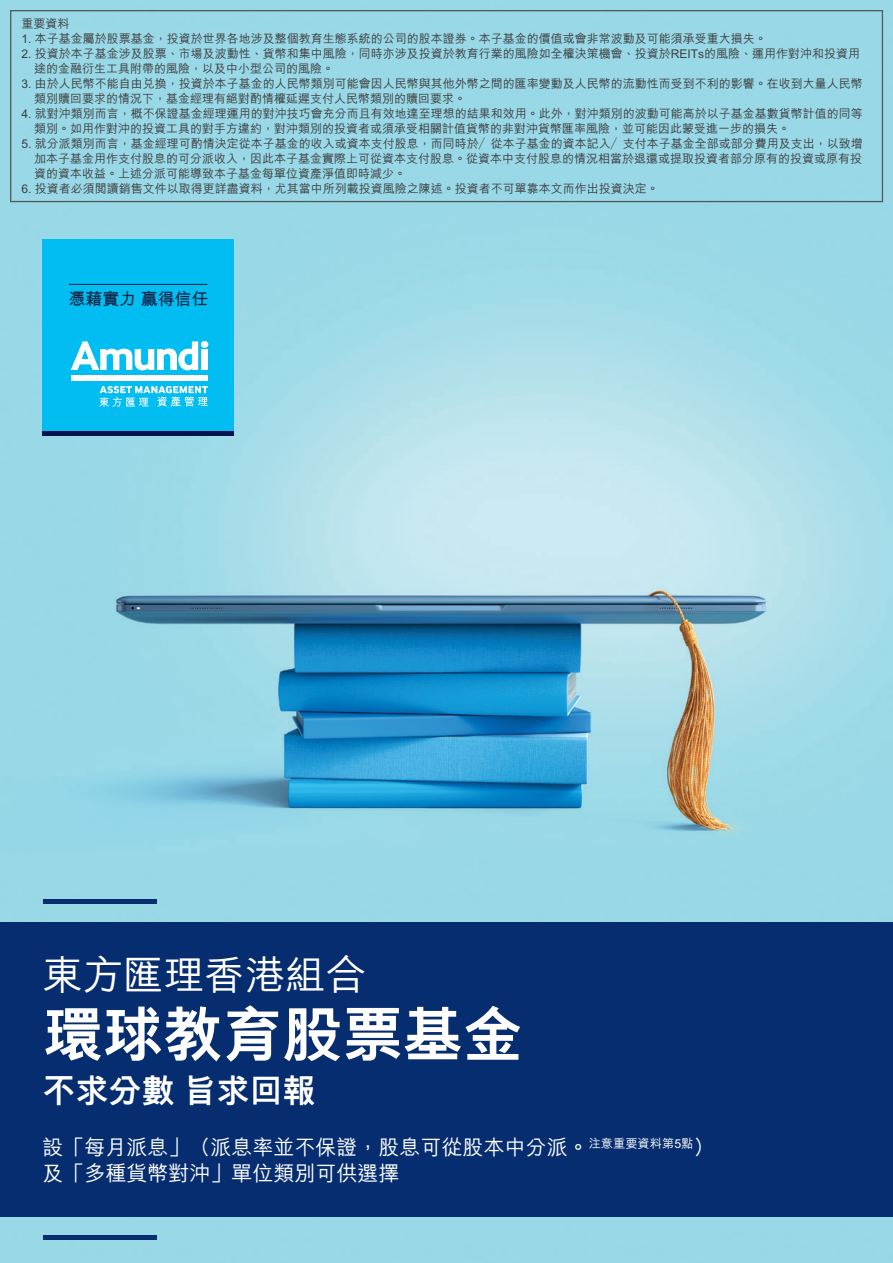
<style>
.page{position:relative;width:893px;height:1263px;background:#fff}
.page>*{position:absolute;margin:0;border:0;box-sizing:border-box;transform-origin:0 0}
.t1{font:800 60px "M Hei H Kfor HSBC";color:#fff}
.t2{font:500 40.5px "M Hei H Kfor HSBC";color:#fff}
.t3{font:800 33px "M Hei H Kfor HSBC";color:#fff}
.t4{font:500 21px/25.5px "M Hei H Kfor HSBC";color:#fff}
.t5{font:700 16.95px "M Hei H Kfor HSBC";color:#102041}
.t6{font:500 12px/15px "M Hei H Kfor HSBC";color:#3e3e3f}
</style>
<div class="page">
<img style="left:0;top:0;width:893px;height:1263px">
<div style="left:0;top:922px;width:893px;height:295px;background:#052d6f"></div>
<div style="left:10px;top:10px;width:873px;height:192px;border:1px solid #57585a"></div>
<hr style="left:43px;top:431px;width:191px;height:4px;background:#00134d">
<div style="left:43px;top:899px;width:114px;height:5px;background:#052d6f"></div>
<div style="left:43px;top:1235px;width:114px;height:5px;background:#052d6f"></div>
<div style="left:43px;top:239px;width:191px;height:192px;background:#01bdf2"></div>
<hr style="left:69px;top:284px;width:138px;height:1px;background:#102041">
<div style="left:71px;top:375px;width:137px;height:6px;background:#fff"></div>
<svg style="left:71px;top:341px;width:127px;height:29px"></svg>
<div style="left:201px;top:341px;width:7px;height:7px;background:#fff;border-radius:50%"></div>
<div style="left:201px;top:349px;width:7px;height:21px;background:#fff"></div>
<svg style="left:99px;top:386px;width:109px;height:21px"></svg>
<p class="t6" style="left:21px;top:15px;width:49px">重要資料</p>
<p class="t6" style="left:21px;top:30px;width:747px">1. 本子基金屬於股票基金，投資於世界各地涉及整個教育生態系統的公司的股本證券。本子基金的價值或會非常波動及可能須承受重大損失。</p>
<p class="t6" style="left:34px;top:45px;width:827px;text-indent:-13px">2. 投資於本子基金涉及股票、市場及波動性、貨幣和集中風險，同時亦涉及投資於教育行業的風險如全權決策機會、投資於REITs的風險、運用作對沖和投資用途的金融衍生工具附帶的風險，以及中小型公司的風險。</p>
<p class="t6" style="left:34px;top:75px;width:830px;text-indent:-13px">3. 由於人民幣不能自由兌換，投資於本子基金的人民幣類別可能會因人民幣與其他外幣之間的匯率變動及人民幣的流動性而受到不利的影響。在收到大量人民幣類別贖回要求的情況下，基金經理有絕對酌情權延遲支付人民幣類別的贖回要求。</p>
<p class="t6" style="left:34px;top:105px;width:830px;text-indent:-13px">4. 就對沖類別而言，概不保證基金經理運用的對沖技巧會充分而且有效地達至理想的結果和效用。此外，對沖類別的波動可能高於以子基金基數貨幣計值的同等類別。如用作對沖的投資工具的對手方違約，對沖類別的投資者或須承受相關計值貨幣的非對沖貨幣匯率風險，並可能因此蒙受進一步的損失。</p>
<p class="t6" style="left:34px;top:135px;width:830px;text-align:justify;text-indent:-13px">5. 就分派類別而言，基金經理可酌情決定從本子基金的收入或資本支付股息，而同時於／從本子基金的資本記入／支付本子基金全部或部分費用及支出，以致增加本子基金用作支付股息的可分派收入，因此本子基金實際上可從資本支付股息。從資本中支付股息的情況相當於退還或提取投資者部分原有的投資或原有投資的資本收益。上述分派可能導致本子基金每單位資產淨值即時減少。</p>
<p class="t6" style="left:21px;top:180px;width:639px">6. 投資者必須閱讀銷售文件以取得更詳盡資料，尤其當中所列載投資風險之陳述。投資者不可單靠本文而作出投資決定。</p>
<h3 class="t5" style="left:69px;top:287px;width:141px">憑藉實力 贏得信任</h3>
<h2 class="t2" style="left:43px;top:946px;width:325px">東方匯理香港組合</h2>
<h1 class="t1" style="left:43px;top:1004px;width:481px">環球教育股票基金</h1>
<h3 class="t3" style="left:43px;top:1074px;width:274px">不求分數 旨求回報</h3>
<h3 class="t4" style="left:43px;top:1133px;width:673px">設「每月派息」（派息率並不保證，股息可從股本中分派。<sup>注意重要資料第5點</sup>）及「多種貨幣對沖」單位類別可供選擇</h3>
</div>
